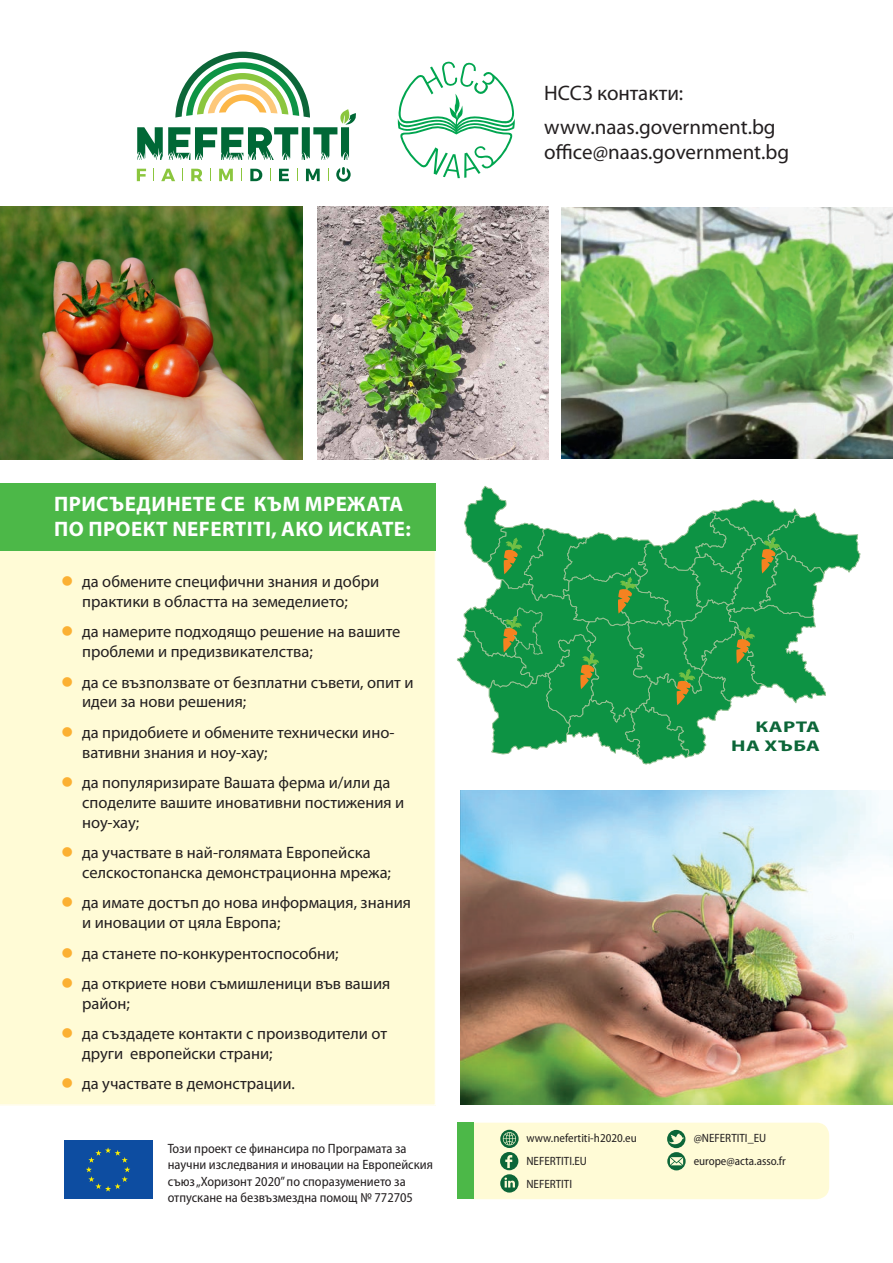
<style>
.page{position:relative;width:893px;height:1263px;background:#fff}
.page>*{position:absolute;margin:0;border:0;box-sizing:border-box;transform-origin:0 0}
.t1{font:21px/33.8px "Myriad Pro";color:#231f20}
.t2{font:700 21px "Myriad Pro";letter-spacing:.02em;color:#fff}
.t3{font:16.5px/19.8px "Myriad Pro";color:#231f20}
.t4{font:700 15.6px/18.6px "Myriad Pro";color:#0c6638;text-align:right;scale:1.35 1}
.t5{font:semi-condensed 13.5px/16.2px "Myriad Pro";color:#231f20}
.t6{font:semi-condensed 12px/23px "Myriad Pro";color:#231f20}
.s1{color:#fbb033}
</style>
<div class="page">
<div style="left:0;top:551px;width:436px;height:555px;background:#fffbd6"></div>
<div style="left:0;top:483px;width:436px;height:68px;background:#4cb848"></div>
<div style="left:64px;top:1140px;width:88px;height:59px;background:#0d4da1"></div>
<svg style="left:86px;top:1147px;width:44px;height:44px"></svg>
<svg style="left:398px;top:61px;width:117px;height:117px"></svg>
<svg style="left:137px;top:169px;width:9px;height:12px"></svg>
<svg style="left:161px;top:169px;width:14px;height:12px"></svg>
<svg style="left:191px;top:169px;width:11px;height:12px"></svg>
<svg style="left:219px;top:169px;width:14px;height:12px"></svg>
<svg style="left:250px;top:169px;width:12px;height:12px"></svg>
<svg style="left:279px;top:169px;width:10px;height:12px"></svg>
<svg style="left:306px;top:169px;width:14px;height:12px"></svg>
<svg style="left:153px;top:169px;width:1px;height:12px"></svg>
<svg style="left:182px;top:169px;width:1px;height:12px"></svg>
<svg style="left:210px;top:169px;width:1px;height:12px"></svg>
<svg style="left:241px;top:169px;width:1px;height:12px"></svg>
<svg style="left:270px;top:169px;width:1px;height:12px"></svg>
<svg style="left:297px;top:169px;width:1px;height:12px"></svg>
<svg style="left:328px;top:169px;width:1px;height:12px"></svg>
<svg style="left:137px;top:52px;width:219px;height:108px"></svg>
<svg style="left:336px;top:167px;width:15px;height:15px"></svg>
<div style="left:461px;top:1123px;width:368px;height:76px;background:#fffbd6;border-radius:13px"></div>
<div style="left:457px;top:1123px;width:16px;height:76px;background:#4cb848"></div>
<svg style="left:667px;top:1130px;width:19px;height:40px"></svg>
<svg style="left:500px;top:1130px;width:19px;height:62px"></svg>
<svg style="left:457px;top:486px;width:404px;height:279px"></svg>
<img style="left:317px;top:206px;width:232px;height:254px">
<img style="left:0;top:207px;width:303px;height:252px">
<img style="left:561px;top:207px;width:332px;height:251px">
<img style="left:460px;top:791px;width:433px;height:313px">
<p class="t1" style="left:544px;top:76px;width:233px">НССЗ контакти: www.naas.government.bg</p>
<p class="t1" style="left:544px;top:135px;width:246px">office@naas.government.bg</p>
<p class="t2" style="left:54px;top:490px;width:30px">Присъеди</p>
<p class="t2" style="left:166px;top:490px;width:27px">нете</p>
<p class="t2" style="left:221px;top:490px;width:117px">се към мрежата</p>
<p class="t2" style="left:54px;top:515px;width:90px">по проект</p>
<p class="t2" style="left:172px;top:515px;width:170px">NEFERTITI, ако искате</p>
<p class="t2" style="left:405px;top:515px;width:7px">:</p>
<p class="t3" style="left:82px;top:571px;width:299px;text-indent:-21px"><span class="s1">●</span> да обмените специфични знания и добри практики в областта на земеделието;</p>
<p class="t3" style="left:82px;top:622px;width:320px;text-indent:-21px"><span class="s1">●</span> да намерите подходящо решение на вашите проблеми и предизвикателства;</p>
<p class="t3" style="left:82px;top:672px;width:333px;text-indent:-21px"><span class="s1">●</span> да се възползвате от безплатни съвети, опит и идеи за нови решения;</p>
<p class="t3" style="left:82px;top:722px;width:314px;text-indent:-21px"><span class="s1">●</span> да придобиете и обмените технически ино&shy;вативни знания и ноу-хау;</p>
<p class="t3" style="left:82px;top:772px;width:324px;text-indent:-21px"><span class="s1">●</span> да популяризирате Вашата ферма и/или да споделите вашите иновативни постижения и ноу-хау;</p>
<p class="t3" style="left:82px;top:842px;width:310px;text-indent:-21px"><span class="s1">●</span> да участвате в най-голямата Европейска селскостопанска демонстрационна мрежа;</p>
<p class="t3" style="left:82px;top:892px;width:330px;text-indent:-21px"><span class="s1">●</span> да имате достъп до нова информация, знания и иновации от цяла Европа;</p>
<p class="t3" style="left:61px;top:943px;width:279px"><span class="s1">●</span> да станете по-конкурентоспособни;</p>
<p class="t3" style="left:82px;top:973px;width:310px;text-indent:-21px"><span class="s1">●</span> да откриете нови съмишленици във вашия район;</p>
<p class="t3" style="left:82px;top:1023px;width:307px;text-indent:-21px"><span class="s1">●</span> да създадете контакти с производители от други европейски страни;</p>
<p class="t3" style="left:61px;top:1074px;width:235px"><span class="s1">●</span> да участвате в демонстрации.</p>
<p class="t5" style="left:168px;top:1140px;width:267px">Този проект се финансира по Програмата за научни изследвания и иновации на Европейския съюз „Хоризонт 2020” по споразумението за отпускане на безвъзмездна помощ № 772705</p>
<p class="t4" style="left:731px;top:717px;width:39px">Карта на хъба</p>
<p class="t6" style="left:526px;top:1126px;width:112px">www.nefertiti-h2020.eu<br>NEFERTITI.EU<br>NEFERTITI</p>
<p class="t6" style="left:694px;top:1127px;width:94px">@NEFERTITI_EU europe@acta.asso.fr</p>
</div>
